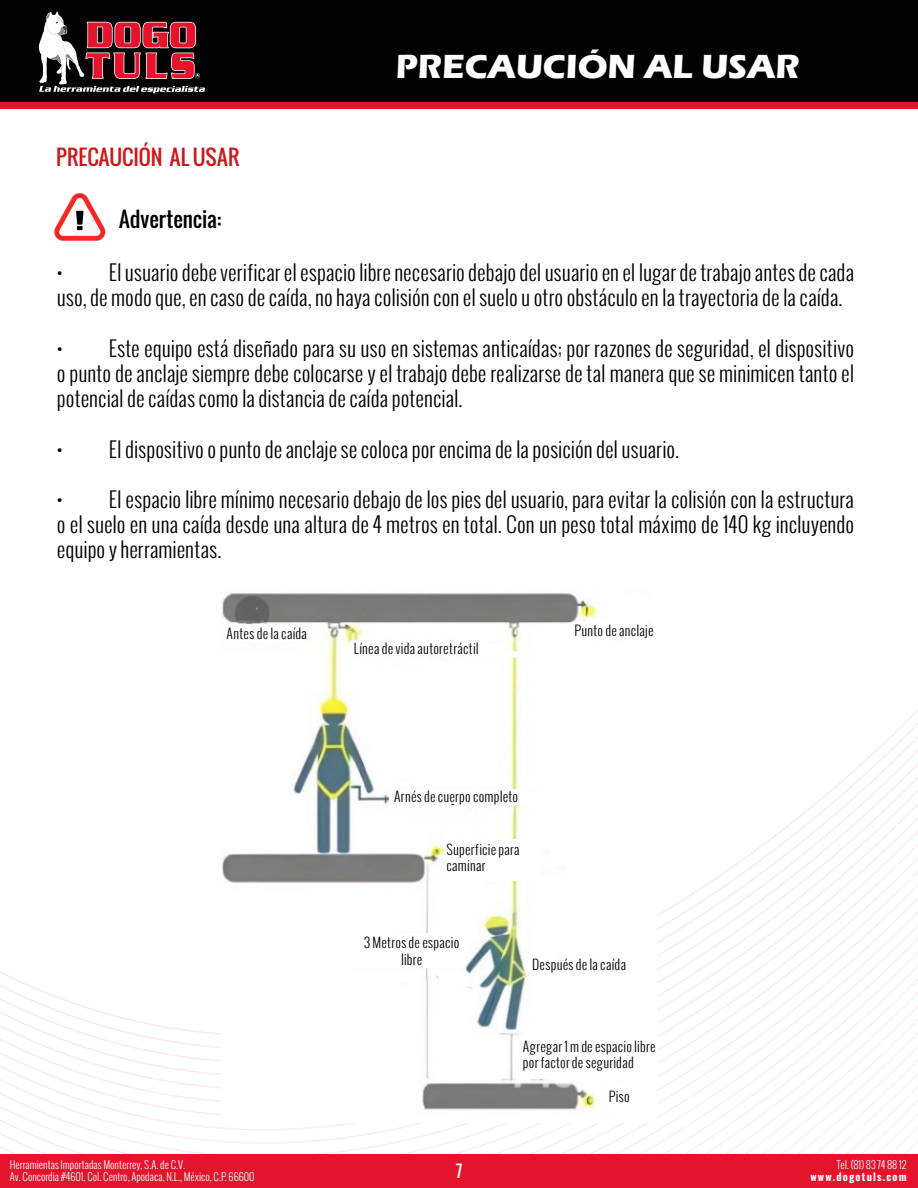
<style>
.page{position:relative;width:918px;height:1188px;background:#fff}
.page>*{position:absolute;margin:0;border:0;box-sizing:border-box;transform-origin:0 0}
.t1{font:700 34.5px "Eras ITC";color:#fff}
.t2{font:300 21px/25.2px "Oswald";color:#000;text-align:justify}
.t3{font:21px "Oswald";color:#cd1719}
.t4{font:21px "Oswald";color:#000}
.t5{font:16.5px "Oswald";color:#fff}
.t6{font:300 13.5px/16.2px "Oswald";letter-spacing:.015em;color:#000}
.t7{font:300 10.5px/12.6px "Oswald";color:#fff}
.t8{font:700 10.5px "Oswald";letter-spacing:.11em;color:#fff}
</style>
<div class="page">
<div style="left:0;top:0;width:918px;height:103px;background:#020203"></div>
<div style="left:0;top:102px;width:918px;height:6px;background:#e4142c"></div>
<svg style="left:38px;top:11px;width:167px;height:82px"></svg>
<svg style="left:0;top:849px;width:918px;height:305px"></svg>
<svg style="left:383px;top:862px;width:535px;height:292px"></svg>
<svg style="left:440px;top:876px;width:478px;height:278px"></svg>
<svg style="left:0;top:1143px;width:149px;height:11px"></svg>
<svg style="left:483px;top:889px;width:435px;height:265px"></svg>
<svg style="left:520px;top:902px;width:398px;height:252px"></svg>
<svg style="left:552px;top:916px;width:366px;height:238px"></svg>
<svg style="left:581px;top:929px;width:337px;height:225px"></svg>
<svg style="left:608px;top:943px;width:310px;height:211px"></svg>
<svg style="left:633px;top:956px;width:285px;height:198px"></svg>
<svg style="left:656px;top:970px;width:262px;height:184px"></svg>
<svg style="left:678px;top:983px;width:240px;height:171px"></svg>
<svg style="left:699px;top:997px;width:219px;height:157px"></svg>
<div style="left:0;top:1154px;width:918px;height:34px;background:#e4142c"></div>
<img style="left:222px;top:593px;width:435px;height:530px">
<img style="left:54px;top:193px;width:52px;height:48px">
<svg style="left:569px;top:612px;width:88px;height:24px"></svg>
<svg style="left:348px;top:640px;width:185px;height:18px"></svg>
<svg style="left:389px;top:789px;width:184px;height:17px"></svg>
<svg style="left:527px;top:957px;width:128px;height:18px"></svg>
<div style="left:225px;top:624px;width:73px;height:17px;background:#fff"></div>
<div style="left:444px;top:839px;width:98px;height:41px;background:#fff"></div>
<div style="left:351px;top:933px;width:115px;height:35px;background:#fff"></div>
<div style="left:521px;top:1037px;width:103px;height:42px;background:#fff"></div>
<div style="left:595px;top:1083px;width:54px;height:30px;background:#fff"></div>
<p class="t3" style="left:56px;top:142px;width:185px">PRECAUCIÓN AL USAR</p>
<p class="t4" style="left:119px;top:203px;width:104px">Advertencia:</p>
<h1 class="t1" style="left:396px;top:47px;width:405px">PRECAUCIÓN AL USAR</h1>
<p class="t2" style="left:57px;top:260px;width:799px">• El usuario debe verificar el espacio libre necesario debajo del usuario en el lugar de trabajo antes de cada uso, de modo que, en caso de caída, no haya colisión con el suelo u otro obstáculo en la trayectoria de la caída.</p>
<p class="t2" style="left:57px;top:335px;width:799px">• Este equipo está diseñado para su uso en sistemas anticaídas; por razones de seguridad, el dispositivo o punto de anclaje siempre debe colocarse y el trabajo debe realizarse de tal manera que se minimicen tanto el potencial de caídas como la distancia de caída potencial.</p>
<p class="t2" style="left:57px;top:436px;width:624px">• El dispositivo o punto de anclaje se coloca por encima de la posición del usuario.</p>
<p class="t2" style="left:57px;top:487px;width:799px">• El espacio libre mínimo necesario debajo de los pies del usuario, para evitar la colisión con la estructura o el suelo en una caída desde una altura de 4 metros en total. Con un peso total máximo de 140 kg incluyendo equipo y herramientas.</p>
<p class="t6" style="left:227px;top:625px;width:82px">Antes de la caída</p>
<p class="t6" style="left:354px;top:640px;width:126px">Línea de vida autoretráctil</p>
<p class="t6" style="left:574px;top:622px;width:81px">Punto de anclaje</p>
<p class="t6" style="left:394px;top:788px;width:126px">Arnés de cuerpo completo</p>
<p class="t6" style="left:446px;top:841px;width:75px">Superficie para caminar</p>
<p class="t6" style="left:364px;top:935px;width:97px;text-align:center">3 Metros de espacio libre</p>
<p class="t6" style="left:532px;top:957px;width:95px">Después de la caída</p>
<p class="t6" style="left:523px;top:1038px;width:134px">Agregar 1 m de espacio libre por factor de seguridad</p>
<p class="t6" style="left:609px;top:1089px;width:22px">Piso</p>
<p class="t7" style="left:10px;top:1158px;width:246px">Herramientas Importadas Monterrey, S.A. de C.V.<br>Av. Concordia #4601, Col. Centro, Apodaca, N.L., México, C.P. 66600</p>
<p class="t7" style="left:837px;top:1158px;width:71px">Tel. (81) 83 74 88 12</p>
<p class="t5" style="left:456px;top:1159px;width:8px">7</p>
<p class="t8" style="left:811px;top:1168px;width:98px">www.dogotuls.com</p>
</div>
